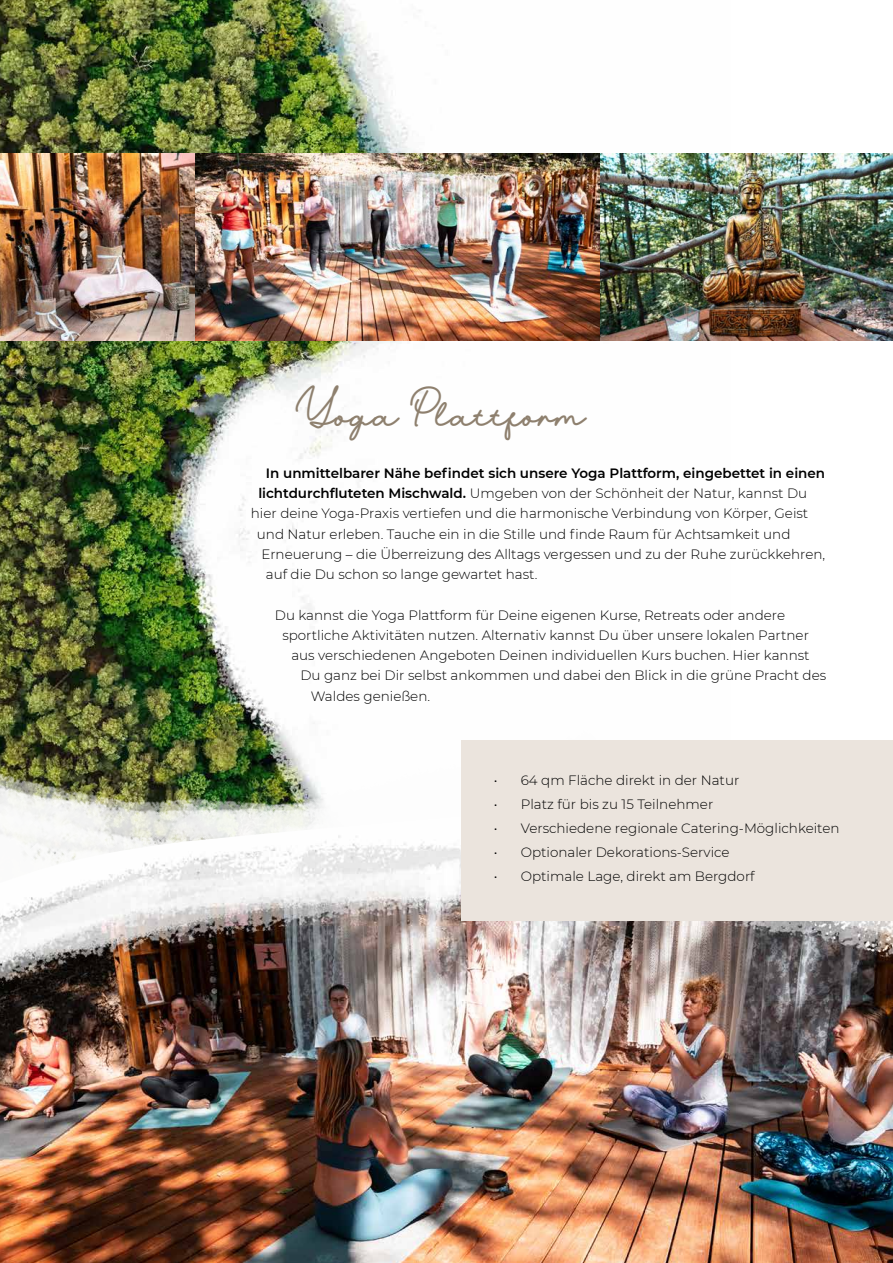
<style>
.page{position:relative;width:893px;height:1263px;background:#fff}
.page>*{position:absolute;margin:0;border:0;box-sizing:border-box;transform-origin:0 0}
.t1{font:45px "Southern Demo";color:#8e806e}
.t2{font:300 13.5px "Montserrat";color:#000}
.t3{font:600 13.5px "Montserrat";color:#000}
.s1{font-weight:600}
</style>
<div class="page">
<img style="left:0;top:0;width:730px;height:353px">
<img style="left:600px;top:153px;width:293px;height:187px">
<img style="left:0;top:153px;width:600px;height:187px">
<img style="left:0;top:353px;width:462px;height:427px">
<img style="left:0;top:780px;width:893px;height:483px">
<div style="left:462px;top:740px;width:431px;height:181px;background:#ebe4dd"></div>
<h1 class="t1" style="left:298px;top:379px;width:289px">Yoga Plattform</h1>
<p class="t3" style="left:266px;top:463px;width:561px">In unmittelbarer Nähe befindet sich unsere Yoga Plattform, eingebettet in einen</p>
<p class="t2" style="left:258px;top:484px;width:550px"><span class="s1">lichtdurchfluteten Mischwald.</span> Umgeben von der Schönheit der Natur, kannst Du</p>
<p class="t2" style="left:251px;top:504px;width:559px">hier deine Yoga-Praxis vertiefen und die harmonische Verbindung von Körper, Geist</p>
<p class="t2" style="left:257px;top:524px;width:535px">und Natur erleben. Tauche ein in die Stille und finde Raum für Achtsamkeit und</p>
<p class="t2" style="left:261px;top:545px;width:565px">Erneuerung – die Überreizung des Alltags vergessen und zu der Ruhe zurückkehren,</p>
<p class="t2" style="left:266px;top:565px;width:273px">auf die Du schon so lange gewartet hast.</p>
<p class="t2" style="left:275px;top:605px;width:512px">Du kannst die Yoga Plattform für Deine eigenen Kurse, Retreats oder andere</p>
<p class="t2" style="left:282px;top:626px;width:528px">sportliche Aktivitäten nutzen. Alternativ kannst Du über unsere lokalen Partner</p>
<p class="t2" style="left:291px;top:646px;width:520px">aus verschiedenen Angeboten Deinen individuellen Kurs buchen. Hier kannst</p>
<p class="t2" style="left:300px;top:666px;width:527px">Du ganz bei Dir selbst ankommen und dabei den Blick in die grüne Pracht des</p>
<p class="t2" style="left:311px;top:686px;width:121px">Waldes genießen.</p>
<p class="t2" style="left:494px;top:771px;width:247px">• 64 qm Fläche direkt in der Natur</p>
<p class="t2" style="left:494px;top:795px;width:221px">• Platz für bis zu 15 Teilnehmer</p>
<p class="t2" style="left:494px;top:819px;width:347px">• Verschiedene regionale Catering-Möglichkeiten</p>
<p class="t2" style="left:494px;top:843px;width:237px">• Optionaler Dekorations-Service</p>
<p class="t2" style="left:494px;top:867px;width:262px">• Optimale Lage, direkt am Bergdorf</p>
</div>
